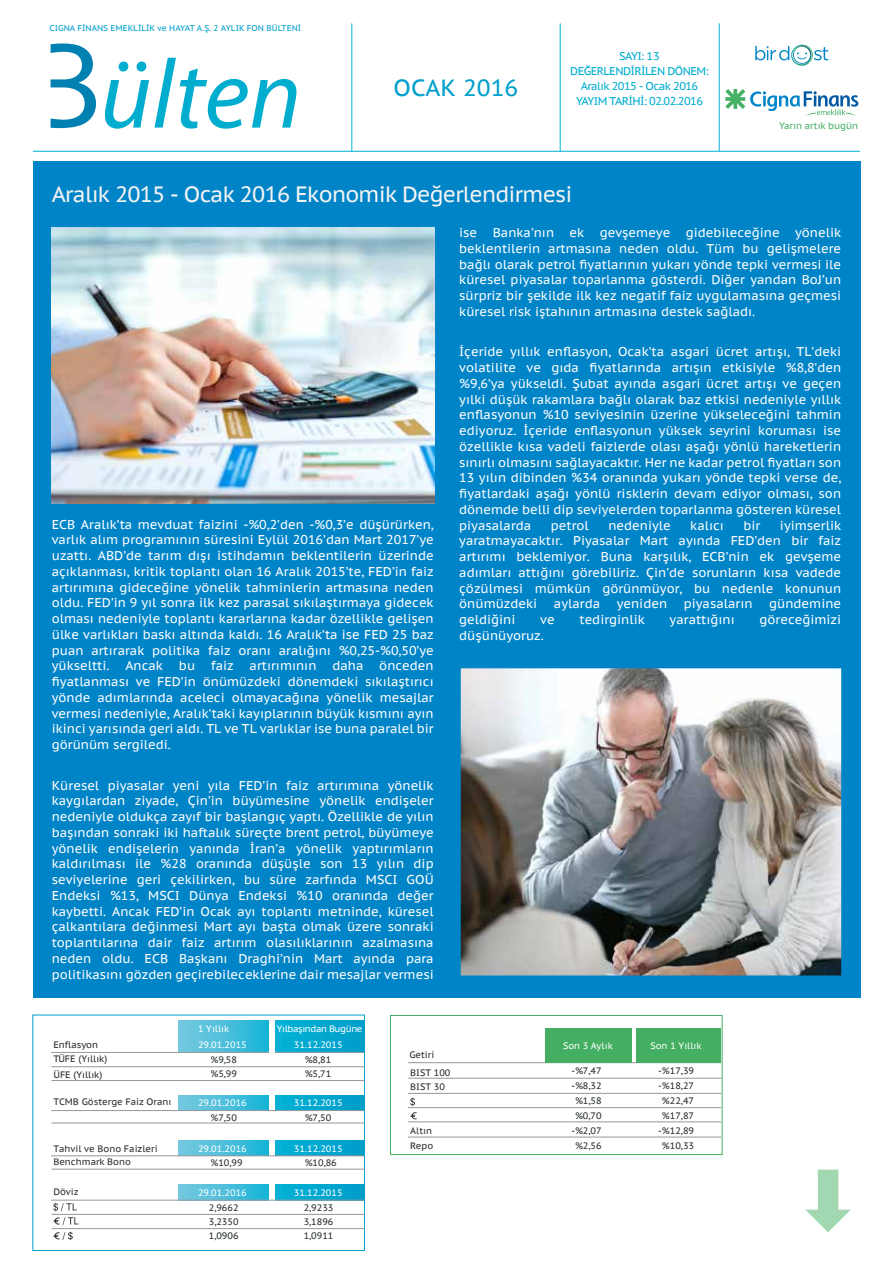
<style>
.page{position:relative;width:893px;height:1263px;background:#fff}
.page>*{position:absolute;margin:0;border:0;box-sizing:border-box;transform-origin:0 0}
.t1{font:23.25px "PT Sans Caption";color:#009fcb}
.t2{font:22.2px "PT Sans Caption";letter-spacing:-.035em;color:#f2f3f4}
.t3{font:12.75px/15.8px "PT Sans Caption";color:#fff;text-align:justify}
.t4{font:11.25px/15px "PT Sans Caption";letter-spacing:-.05em;color:#00adcf;text-align:center}
.t5{font:9.45px "PT Sans Caption";letter-spacing:-.01em;color:#46b064}
.t6{font:9.3px/15px "PT Sans Caption";color:#262c2c}
.t7{font:9.3px "PT Sans Caption";color:#fff}
.t8{font:9.3px "PT Sans Caption";letter-spacing:-.04em;color:#fff}
.t9{font:8.4px "PT Sans Caption";color:#009fcb}
</style>
<div class="page">
<hr style="left:33px;top:151px;width:827px;height:1px;background:#00b2d2">
<svg style="left:51px;top:44px;width:45px;height:84px"></svg>
<svg style="left:105px;top:58px;width:191px;height:71px"></svg>
<hr style="left:351px;top:23px;width:1px;height:128px;background:#00b2d2">
<hr style="left:560px;top:23px;width:1px;height:128px;background:#00b2d2">
<hr style="left:719px;top:23px;width:1px;height:128px;background:#00b2d2">
<div style="left:33px;top:161px;width:827px;height:837px;background:#0084c8"></div>
<img style="left:179px;top:1020px;width:184px;height:32px">
<img style="left:179px;top:1095px;width:184px;height:15px">
<img style="left:179px;top:1140px;width:184px;height:15px">
<img style="left:179px;top:1184px;width:184px;height:16px">
<div style="left:269px;top:1181px;width:6px;height:19px;background:#fff"></div>
<hr style="left:51px;top:1200px;width:313px;height:1px;background:#93989d">
<div style="left:269px;top:1136px;width:6px;height:19px;background:#fff"></div>
<div style="left:269px;top:1095px;width:6px;height:19px;background:#fff"></div>
<hr style="left:51px;top:1155px;width:313px;height:1px;background:#93989d">
<hr style="left:51px;top:1110px;width:313px;height:1px;background:#93989d">
<hr style="left:51px;top:1052px;width:313px;height:1px;background:#93989d">
<div style="left:32px;top:1015px;width:333px;height:236px;border:1px solid #00a0cb"></div>
<hr style="left:52px;top:1066px;width:313px;height:1px;background:#93989d">
<hr style="left:52px;top:1080px;width:313px;height:1px;background:#93989d">
<hr style="left:52px;top:1123px;width:313px;height:1px;background:#93989d">
<hr style="left:52px;top:1169px;width:313px;height:1px;background:#93989d">
<hr style="left:52px;top:1214px;width:313px;height:1px;background:#93989d">
<hr style="left:52px;top:1228px;width:313px;height:1px;background:#93989d">
<svg style="left:53px;top:1203px;width:24px;height:8px"></svg>
<svg style="left:53px;top:1217px;width:25px;height:8px"></svg>
<svg style="left:53px;top:1232px;width:20px;height:8px"></svg>
<hr style="left:408px;top:1062px;width:313px;height:1px;background:#93989d">
<hr style="left:408px;top:1078px;width:313px;height:1px;background:#93989d">
<hr style="left:408px;top:1093px;width:313px;height:1px;background:#93989d">
<hr style="left:408px;top:1107px;width:313px;height:1px;background:#93989d">
<hr style="left:408px;top:1121px;width:313px;height:1px;background:#93989d">
<hr style="left:408px;top:1137px;width:313px;height:1px;background:#93989d">
<svg style="left:410px;top:1097px;width:5px;height:9px"></svg>
<svg style="left:410px;top:1112px;width:7px;height:7px"></svg>
<div style="left:545px;top:1028px;width:87px;height:34px;background:#44af63"></div>
<div style="left:636px;top:1028px;width:85px;height:34px;background:#44af63"></div>
<div style="left:390px;top:1015px;width:332px;height:140px;border:1px solid #44af63"></div>
<svg style="left:805px;top:1169px;width:46px;height:63px"></svg>
<div style="left:269px;top:1018px;width:6px;height:35px;background:#fff"></div>
<img style="left:461px;top:668px;width:380px;height:307px">
<img style="left:52px;top:227px;width:382px;height:276px">
<svg style="left:755px;top:44px;width:73px;height:22px"></svg>
<svg style="left:725px;top:89px;width:134px;height:27px"></svg>
<p class="t9" style="left:50px;top:22px;width:253px">CIGNA FİNANS EMEKLİLİK ve HAYAT A.Ş. 2 AYLIK FON BÜLTENİ</p>
<h1 class="t1" style="left:394px;top:73px;width:126px">OCAK 2016</h1>
<p class="t4" style="left:570px;top:48px;width:140px">SAYI: 13<br>DEĞERLENDİRİLEN DÖNEM:<br>Aralık 2015 - Ocak 2016<br>YAYIM TARİHİ: 02.02.2016</p>
<h2 class="t2" style="left:52px;top:180px;width:522px">Aralık 2015 - Ocak 2016 Ekonomik Değerlendirmesi</h2>
<p class="t5" style="left:779px;top:119px;width:81px">Yarın artık bugün</p>
<p class="t3" style="left:52px;top:516px;width:383px">ECB Aralık’ta mevduat faizini -%0,2’den -%0,3’e düşürürken, varlık alım programının süresini Eylül 2016’dan Mart 2017’ye uzattı. ABD’de tarım dışı istihdamın beklentilerin üzerinde açıklanması, kritik toplantı olan 16 Aralık 2015’te, FED’in faiz artırımına gideceğine yönelik tahminlerin artmasına neden oldu. FED’in 9 yıl sonra ilk kez parasal sıkılaştırmaya gidecek olması nedeniyle toplantı kararlarına kadar özellikle gelişen ülke varlıkları baskı altında kaldı. 16 Aralık’ta ise FED 25 baz puan artırarak politika faiz oranı aralığını %0,25-%0,50’ye yükseltti. Ancak bu faiz artırımının daha önceden fiyatlanması ve FED’in önümüzdeki dönemdeki sıkılaştırıcı yönde adımlarında aceleci olmayacağına yönelik mesajlar vermesi nedeniyle, Aralık’taki kayıplarının büyük kısmını ayın ikinci yarısında geri aldı. TL ve TL varlıklar ise buna paralel bir görünüm sergiledi.</p>
<p class="t3" style="left:52px;top:777px;width:383px">Küresel piyasalar yeni yıla FED’in faiz artırımına yönelik kaygılardan ziyade, Çin’in büyümesine yönelik endişeler nedeniyle oldukça zayıf bir başlangıç yaptı. Özellikle de yılın başından sonraki iki haftalık süreçte brent petrol, büyümeye yönelik endişelerin yanında İran’a yönelik yaptırımların kaldırılması ile %28 oranında düşüşle son 13 yılın dip seviyelerine geri çekilirken, bu süre zarfında MSCI GOÜ Endeksi %13, MSCI Dünya Endeksi %10 oranında değer kaybetti. Ancak FED’in Ocak ayı toplantı metninde, küresel çalkantılara değinmesi Mart ayı başta olmak üzere sonraki toplantılarına dair faiz artırım olasılıklarının azalmasına neden oldu. ECB Başkanı Draghi’nin Mart ayında para politikasını gözden geçirebileceklerine dair mesajlar vermesi</p>
<p class="t3" style="left:459px;top:224px;width:383px">ise Banka’nın ek gevşemeye gidebileceğine yönelik beklentilerin artmasına neden oldu. Tüm bu gelişmelere bağlı olarak petrol fiyatlarının yukarı yönde tepki vermesi ile küresel piyasalar toparlanma gösterdi. Diğer yandan BoJ’un sürpriz bir şekilde ilk kez negatif faiz uygulamasına geçmesi küresel risk iştahının artmasına destek sağladı.</p>
<p class="t3" style="left:459px;top:344px;width:383px">İçeride yıllık enflasyon, Ocak’ta asgari ücret artışı, TL’deki volatilite ve gıda fiyatlarında artışın etkisiyle %8,8’den %9,6’ya yükseldi. Şubat ayında asgari ücret artışı ve geçen yılki düşük rakamlara bağlı olarak baz etkisi nedeniyle yıllık enflasyonun %10 seviyesinin üzerine yükseleceğini tahmin ediyoruz. İçeride enflasyonun yüksek seyrini koruması ise özellikle kısa vadeli faizlerde olası aşağı yönlü hareketlerin sınırlı olmasını sağlayacaktır. Her ne kadar petrol fiyatları son 13 yılın dibinden %34 oranında yukarı yönde tepki verse de, fiyatlardaki aşağı yönlü risklerin devam ediyor olması, son dönemde belli dip seviyelerden toparlanma gösteren küresel piyasalarda</p>
<p class="t3" style="left:459px;top:517px;width:383px;text-indent:321px">iyimserlik yaratmayacaktır. Piyasalar Mart ayında FED’den bir faiz artırımı beklemiyor. Buna karşılık, ECB’nin ek gevşeme adımları attığını görebiliriz. Çin’de sorunların kısa vadede çözülmesi mümkün görünmüyor, bu nedenle konunun önümüzdeki</p>
<p class="t3" style="left:551px;top:517px;width:39px">petrol</p>
<p class="t3" style="left:608px;top:517px;width:64px">nedeniyle</p>
<p class="t3" style="left:690px;top:517px;width:35px">kalıcı</p>
<p class="t3" style="left:743px;top:517px;width:18px">bir</p>
<p class="t3" style="left:554px;top:596px;width:48px">aylarda</p>
<p class="t3" style="left:617px;top:596px;width:52px">yeniden</p>
<p class="t3" style="left:684px;top:596px;width:70px">piyasaların</p>
<p class="t3" style="left:769px;top:596px;width:73px">gündemine</p>
<p class="t3" style="left:459px;top:611px;width:58px">geldiğini</p>
<p class="t3" style="left:540px;top:611px;width:16px">ve</p>
<p class="t3" style="left:579px;top:611px;width:67px">tedirginlik</p>
<p class="t3" style="left:670px;top:611px;width:67px">yarattığını</p>
<p class="t3" style="left:759px;top:611px;width:83px">göreceğimizi</p>
<p class="t3" style="left:459px;top:627px;width:86px">düşünüyoruz.</p>
<p class="t6" style="left:53px;top:1037px;width:56px;line-height:14.5px">Enflasyon<br>TÜFE (Yıllık)</p>
<p class="t6" style="left:53px;top:1067px;width:51px">ÜFE (Yıllık)</p>
<p class="t6" style="left:53px;top:1094px;width:120px">TCMB Gösterge Faiz Oranı</p>
<p class="t6" style="left:53px;top:1142px;width:106px;line-height:12.9px">Tahvil ve Bono Faizleri<br>Benchmark Bono</p>
<p class="t6" style="left:53px;top:1184px;width:27px">Döviz</p>
<p class="t7" style="left:198px;top:1022px;width:33px">1 Yıllık</p>
<p class="t8" style="left:277px;top:1022px;width:87px">Yılbaşından Bugüne</p>
<p class="t6" style="left:210px;top:1052px;width:28px;line-height:14.5px">%9,58 %5,99</p>
<p class="t7" style="left:198px;top:1039px;width:50px">29.01.2015</p>
<p class="t7" style="left:294px;top:1039px;width:50px">31.12.2015</p>
<p class="t6" style="left:305px;top:1052px;width:28px;line-height:14.5px">%8,81 %5,71</p>
<p class="t7" style="left:294px;top:1097px;width:50px">31.12.2015</p>
<p class="t6" style="left:305px;top:1109px;width:28px">%7,50</p>
<p class="t7" style="left:294px;top:1142px;width:50px">31.12.2015</p>
<p class="t6" style="left:305px;top:1155px;width:34px">%10,86</p>
<p class="t7" style="left:198px;top:1097px;width:50px">29.01.2016</p>
<p class="t6" style="left:210px;top:1109px;width:28px">%7,50</p>
<p class="t7" style="left:198px;top:1142px;width:50px">29.01.2016</p>
<p class="t6" style="left:210px;top:1155px;width:34px">%10,99</p>
<p class="t7" style="left:198px;top:1186px;width:50px">29.01.2016</p>
<p class="t6" style="left:209px;top:1200px;width:31px;line-height:14.2px;text-align:justify">2,9662<br>3,2350<br>1,0906</p>
<p class="t6" style="left:304px;top:1200px;width:31px;line-height:14.2px;text-align:justify">2,9233<br>3,1896<br>1,0911</p>
<p class="t7" style="left:294px;top:1186px;width:50px">31.12.2015</p>
<p class="t6" style="left:409px;top:1047px;width:27px">Getiri</p>
<p class="t7" style="left:563px;top:1039px;width:51px">Son 3 Aylık</p>
<p class="t7" style="left:650px;top:1039px;width:53px">Son 1 Yıllık</p>
<p class="t6" style="left:410px;top:1064px;width:42px">BIST 100</p>
<p class="t6" style="left:571px;top:1063px;width:32px;text-align:center">-%7,47 -%8,32 %1,58 %0,70 -%2,07 %2,56</p>
<p class="t6" style="left:658px;top:1063px;width:37px;text-align:center">-%17,39 -%18,27 %22,47 %17,87 -%12,89 %10,33</p>
<p class="t6" style="left:410px;top:1079px;width:36px">BIST 30</p>
<p class="t6" style="left:410px;top:1123px;width:24px;line-height:14.5px">Altın<br>Repo</p>
</div>
